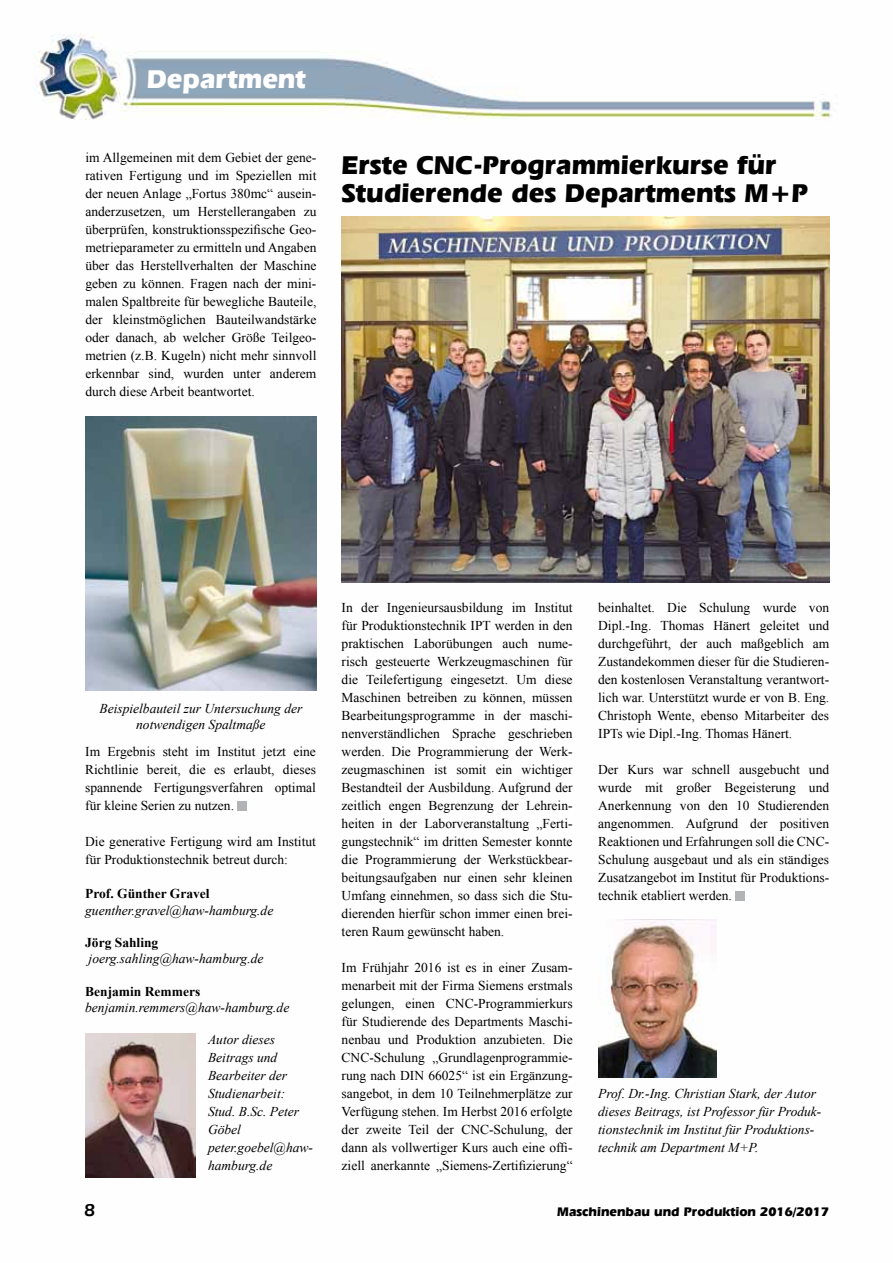
<style>
.page{position:relative;width:893px;height:1263px;background:#fff}
.page>*{position:absolute;margin:0;border:0;box-sizing:border-box;transform-origin:0 0}
.t1{font:700 27px/28.5px "Eras IT Cby BT";color:#000}
.t2{font:700 27px "Eras IT Cby BT";color:#fff}
.t3{font:600 18px "Eras IT Cby BT";color:#000}
.t4{font:13.5px/18px "Times New Roman";color:#000;text-align:justify}
.t5{font:italic 13.5px/18px "Times New Roman";color:#000}
.t6{font:700 13.5px "Times New Roman";color:#000}
.t7{font:700 13.05px "Eras IT Cby BT";color:#000}
</style>
<div class="page">
<img style="left:35px;top:34px;width:796px;height:1144px">
<div style="left:735px;top:891px;width:9px;height:9px;background:#b1b3b4"></div>
<img style="left:342px;top:217px;width:487px;height:365px">
<img style="left:598px;top:919px;width:119px;height:158px">
<img style="left:85px;top:416px;width:231px;height:274px">
<img style="left:85px;top:1033px;width:110px;height:145px">
<div style="left:237px;top:801px;width:9px;height:9px;background:#b1b3b4"></div>
<h1 class="t2" style="left:147px;top:63px;width:161px">Department</h1>
<p class="t4" style="left:85px;top:148px;width:233px">im Allgemeinen mit dem Gebiet der gene&shy;rativen Fertigung und im Speziellen mit der neuen Anlage „Fortus 380mc“ ausein&shy;anderzusetzen, um Herstellerangaben zu überprüfen, konstruktionsspezifische Geo&shy;metrieparameter zu ermitteln und Angaben über das Herstellverhalten der Maschine geben zu können. Fragen nach der mini&shy;malen Spaltbreite für bewegliche Bauteile, der kleinstmöglichen Bauteilwandstärke oder danach, ab welcher Größe Teilgeo&shy;metrien (z.B. Kugeln) nicht mehr sinnvoll erkennbar sind, wurden unter anderem durch diese Arbeit beantwortet.</p>
<h1 class="t1" style="left:342px;top:150px;width:468px">Erste CNC-Programmierkurse für<br>Studierende des Departments M+P</h1>
<p class="t5" style="left:99px;top:700px;width:204px;line-height:16.2px;text-align:center">Beispielbauteil zur Untersuchung der notwendigen Spaltmaße</p>
<p class="t4" style="left:85px;top:742px;width:232px">Im Ergebnis steht im Institut jetzt eine Richtlinie bereit, die es erlaubt, dieses spannende Fertigungsverfahren optimal für kleine Serien zu nutzen.</p>
<p class="t4" style="left:85px;top:832px;width:232px">Die generative Fertigung wird am Institut für Produktionstechnik betreut durch:</p>
<p class="t6" style="left:85px;top:884px;width:126px">Prof. Günther Gravel</p>
<p class="t5" style="left:85px;top:901px;width:190px">guenther.gravel@haw-hamburg.de</p>
<p class="t6" style="left:85px;top:933px;width:75px">Jörg Sahling</p>
<p class="t5" style="left:89px;top:949px;width:176px">joerg.sahling@haw-hamburg.de</p>
<p class="t6" style="left:85px;top:982px;width:117px">Benjamin Remmers</p>
<p class="t5" style="left:85px;top:998px;width:206px">benjamin.remmers@haw-hamburg.de</p>
<p class="t5" style="left:208px;top:1030px;width:107px">Autor dieses<br>Beitrags und<br>Bearbeiter der<br>Studienarbeit:<br>Stud. B.Sc. Peter<br>Göbel peter.goebel@haw&shy;hamburg.de</p>
<p class="t4" style="left:342px;top:598px;width:233px">In der Ingenieursausbildung im Institut für Produktionstechnik IPT werden in den praktischen Laborübungen auch nume&shy;risch gesteuerte Werkzeugmaschinen für die Teilefertigung eingesetzt. Um diese Maschinen betreiben zu können, müssen Bearbeitungsprogramme in der maschi&shy;nenverständlichen Sprache geschrieben werden. Die Programmierung der Werk&shy;zeugmaschinen ist somit ein wichtiger Bestandteil der Ausbildung. Aufgrund der zeitlich engen Begrenzung der Lehrein&shy;heiten in der Laborveranstaltung „Ferti&shy;gungstechnik“ im dritten Semester konnte die Programmierung der Werkstückbear&shy;beitungsaufgaben nur einen sehr kleinen Umfang einnehmen, so dass sich die Stu&shy;dierenden hierfür schon immer einen brei&shy;teren Raum gewünscht haben.</p>
<p class="t4" style="left:342px;top:958px;width:233px">Im Frühjahr 2016 ist es in einer Zusam&shy;menarbeit mit der Firma Siemens erstmals gelungen, einen CNC-Programmierkurs für Studierende des Departments Maschi&shy;nenbau und Produktion anzubieten. Die CNC-Schulung „Grundlagenprogrammie&shy;rung nach DIN 66025“ ist ein Ergänzung&shy;sangebot, in dem 10 Teilnehmerplätze zur Verfügung stehen. Im Herbst 2016 erfolgte der zweite Teil der CNC-Schulung, der dann als vollwertiger Kurs auch eine offi&shy;ziell anerkannte „Siemens-Zertifizierung“</p>
<p class="t4" style="left:598px;top:598px;width:233px">beinhaltet. Die Schulung wurde von Dipl.-Ing. Thomas Hänert geleitet und durchgeführt, der auch maßgeblich am Zustandekommen dieser für die Studieren&shy;den kostenlosen Veranstaltung verantwort&shy;lich war. Unterstützt wurde er von B. Eng.<br>Christoph Wente, ebenso Mitarbeiter des IPTs wie Dipl.-Ing. Thomas Hänert.</p>
<p class="t4" style="left:598px;top:760px;width:233px">Der Kurs war schnell ausgebucht und wurde mit großer Begeisterung und Anerkennung von den 10 Studierenden angenommen. Aufgrund der positiven Reaktionen und Erfahrungen soll die CNC-Schulung ausgebaut und als ein ständiges Zusatzangebot im Institut für Produktions&shy;technik etabliert werden.</p>
<p class="t5" style="left:598px;top:1084px;width:225px">Prof. Dr.-Ing. Christian Stark, der Autor dieses Beitrags, ist Professor für Produk&shy;tionstechnik im Institut für Produktions&shy;technik am Department M+P.</p>
<h2 class="t3" style="left:84px;top:1199px;width:12px">8</h2>
<p class="t7" style="left:557px;top:1203px;width:274px">Maschinenbau und Produktion 2016/2017</p>
</div>
